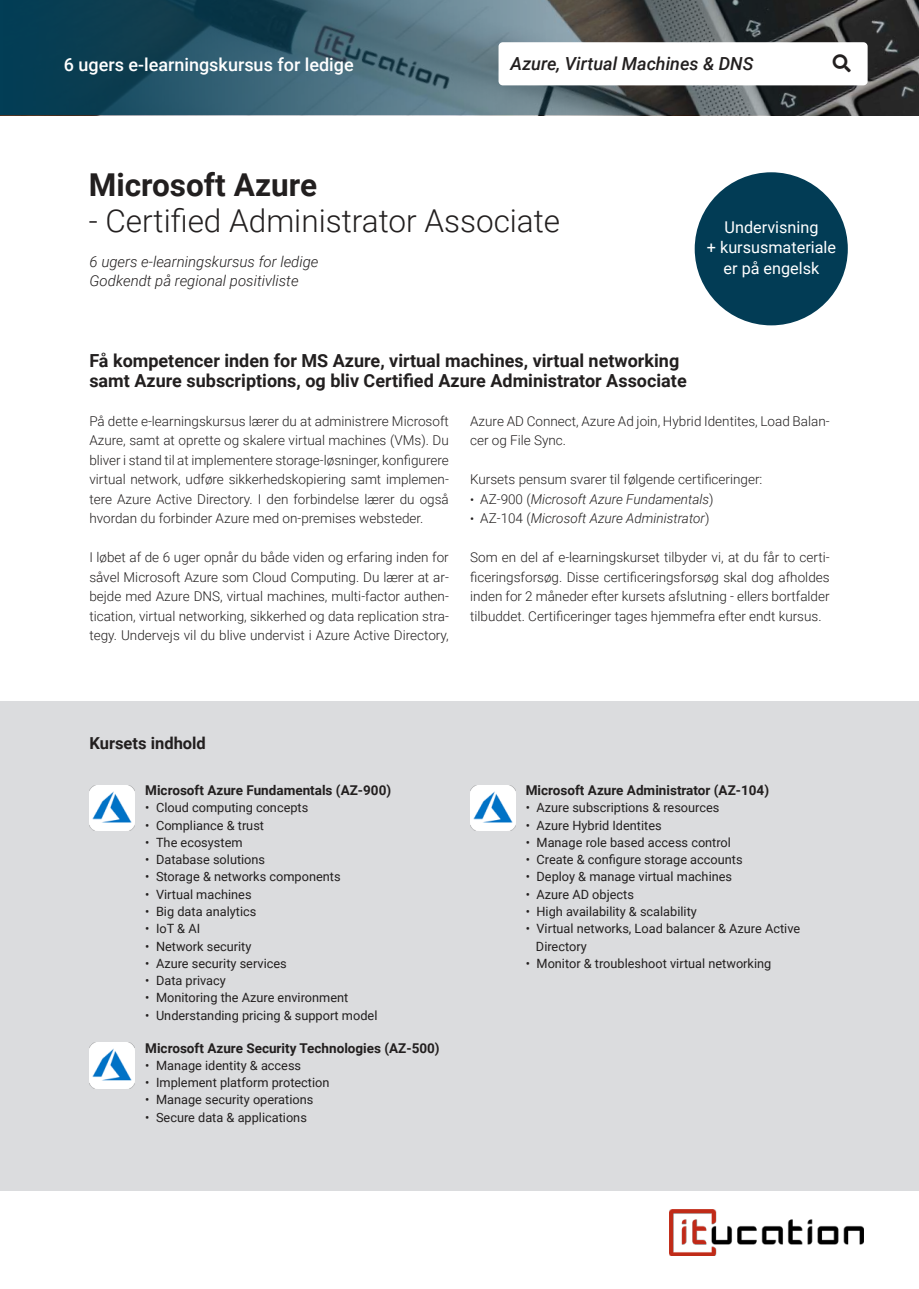
<style>
.page{position:relative;width:919px;height:1289px;background:#fff}
.page>*{position:absolute;margin:0;border:0;box-sizing:border-box;transform-origin:0 0}
.t1{font:300 31.5px "Roboto";color:#221f1f}
.t2{font:700 31.5px "Roboto";color:#221f1f}
.t3{font:700 18px/19.5px "Roboto";color:#221f1f}
.t4{font:500 18px "Roboto";color:#fff}
.t5{font:italic 500 18px "Roboto";color:#221f1f}
.t6{font:700 16.5px "Roboto";color:#221f1f}
.t7{font:16.2px/20.2px "Roboto";color:#fff;text-align:center}
.t8{font:italic 300 15px/19.5px "Roboto";color:#221f1f}
.t9{font:300 13.5px/19.5px "Roboto";color:#221f1f;text-align:justify}
.t10{font:700 13.5px "Roboto";color:#221f1f}
.t11{font:italic 300 13.5px "Roboto";color:#221f1f}
.t12{font:12.75px/17.2px "Roboto";color:#221f1f}
.s1{font-weight:400;font-style:normal;font-size:12px}
.s2{font-style:normal}
</style>
<div class="page">
<img style="left:670px;top:1209px;width:193px;height:46px">
<img style="left:0;top:0;width:918px;height:116px">
<svg style="left:0;top:0;width:844px;height:115px;background:#395965"></svg>
<div style="left:0;top:702px;width:918px;height:488px;background:#dbdcde"></div>
<div style="left:694px;top:172px;width:153px;height:153px;background:#023c55;border-radius:50%"></div>
<div style="left:498px;top:42px;width:369px;height:43px;background:#fff;border-radius:4px"></div>
<img style="left:89px;top:785px;width:46px;height:45px">
<img style="left:89px;top:1042px;width:46px;height:46px">
<img style="left:470px;top:785px;width:45px;height:45px">
<h2 class="t4" style="left:64px;top:57px;width:291px">6 ugers e-learningskursus for ledige</h2>
<h2 class="t5" style="left:510px;top:56px;width:244px">Azure, Virtual Machines &amp; DNS</h2>
<h1 class="t2" style="left:89px;top:171px;width:230px">Microsoft Azure</h1>
<h1 class="t1" style="left:89px;top:199px;width:473px">- Certified Administrator Associate</h1>
<p class="t8" style="left:90px;top:252px;width:230px">6 ugers e-learningskursus for ledige<br>Godkendt på regional positivliste</p>
<p class="t7" style="left:706px;top:216px;width:131px">Undervisning<br>+ kursusmateriale er på engelsk</p>
<h2 class="t3" style="left:89px;top:352px;width:599px">Få kompetencer inden for MS Azure, virtual machines, virtual networking samt Azure subscriptions, og bliv Certified Azure Administrator Associate</h2>
<p class="t9" style="left:89px;top:410px;width:361px">På dette e-learningskursus lærer du at administrere Microsoft Azure, samt at oprette og skalere virtual machines (VMs). Du bliver i stand til at implementere storage-løsninger, konfigurere virtual network, udføre sikkerhedskopiering samt implemen&shy;tere Azure Active Directory. I den forbindelse lærer du også hvordan du forbinder Azure med on-premises websteder.</p>
<p class="t9" style="left:89px;top:547px;width:361px">I løbet af de 6 uger opnår du både viden og erfaring inden for såvel Microsoft Azure som Cloud Computing. Du lærer at ar&shy;bejde med Azure DNS, virtual machines, multi-factor authen&shy;tication, virtual networking, sikkerhed og data replication stra&shy;tegy. Undervejs vil du blive undervist i Azure Active Directory,</p>
<p class="t9" style="left:470px;top:410px;width:361px">Azure AD Connect, Azure Ad join, Hybrid Identites, Load Balan&shy;cer og File Sync.</p>
<p class="t9" style="left:470px;top:469px;width:294px">Kursets pensum svarer til følgende certificeringer:</p>
<p class="t11" style="left:470px;top:493px;width:245px"><span class="s1">•</span> <span class="s2">AZ-900 (</span>Microsoft Azure Fundamentals<span class="s2">)</span></p>
<p class="t11" style="left:470px;top:512px;width:241px"><span class="s1">•</span> <span class="s2">AZ-104 (</span>Microsoft Azure Administrator<span class="s2">)</span></p>
<p class="t9" style="left:470px;top:547px;width:361px">Som en del af e-learningskurset tilbyder vi, at du får to certi&shy;ficeringsforsøg. Disse certificeringsforsøg skal dog afholdes inden for 2 måneder efter kursets afslutning - ellers bortfalder tilbuddet. Certificeringer tages hjemmefra efter endt kursus.</p>
<p class="t6" style="left:90px;top:735px;width:118px">Kursets indhold</p>
<p class="t10" style="left:145px;top:784px;width:247px">Microsoft Azure Fundamentals (AZ-900)</p>
<p class="t12" style="left:145px;top:798px;width:165px">• Cloud computing concepts</p>
<p class="t12" style="left:145px;top:816px;width:120px">• Compliance &amp; trust</p>
<p class="t12" style="left:145px;top:833px;width:99px">• The ecosystem</p>
<p class="t12" style="left:145px;top:850px;width:121px">• Database solutions</p>
<p class="t12" style="left:145px;top:867px;width:197px">• Storage &amp; networks components</p>
<p class="t12" style="left:145px;top:885px;width:108px">• Virtual machines</p>
<p class="t12" style="left:145px;top:902px;width:113px">• Big data analytics</p>
<p class="t12" style="left:145px;top:919px;width:56px">• IoT &amp; AI</p>
<p class="t12" style="left:145px;top:936px;width:108px">• Network security</p>
<p class="t12" style="left:145px;top:954px;width:143px">• Azure security services</p>
<p class="t12" style="left:145px;top:971px;width:82px">• Data privacy</p>
<p class="t12" style="left:145px;top:988px;width:205px">• Monitoring the Azure environment</p>
<p class="t12" style="left:145px;top:1005px;width:234px">• Understanding pricing &amp; support model</p>
<p class="t10" style="left:145px;top:1041px;width:296px">Microsoft Azure Security Technologies (AZ-500)</p>
<p class="t12" style="left:145px;top:1056px;width:157px">• Manage identity &amp; access</p>
<p class="t12" style="left:145px;top:1073px;width:186px">• Implement platform protection</p>
<p class="t12" style="left:145px;top:1090px;width:170px">• Manage security operations</p>
<p class="t12" style="left:145px;top:1107px;width:163px">• Secure data &amp; applications</p>
<p class="t10" style="left:525px;top:784px;width:245px">Microsoft Azure Administrator (AZ-104)</p>
<p class="t12" style="left:525px;top:798px;width:195px">• Azure subscriptions &amp; resources</p>
<p class="t12" style="left:525px;top:816px;width:137px">• Azure Hybrid Identites</p>
<p class="t12" style="left:525px;top:833px;width:207px">• Manage role based access control</p>
<p class="t12" style="left:525px;top:850px;width:218px">• Create &amp; configure storage accounts</p>
<p class="t12" style="left:525px;top:867px;width:208px">• Deploy &amp; manage virtual machines</p>
<p class="t12" style="left:525px;top:885px;width:110px">• Azure AD objects</p>
<p class="t12" style="left:525px;top:902px;width:173px">• High availability &amp; scalability</p>
<p class="t12" style="left:536px;top:919px;width:266px;text-indent:-10px">• Virtual networks, Load balancer &amp; Azure Active<br>Directory</p>
<p class="t12" style="left:525px;top:954px;width:247px">• Monitor &amp; troubleshoot virtual networking</p>
</div>
